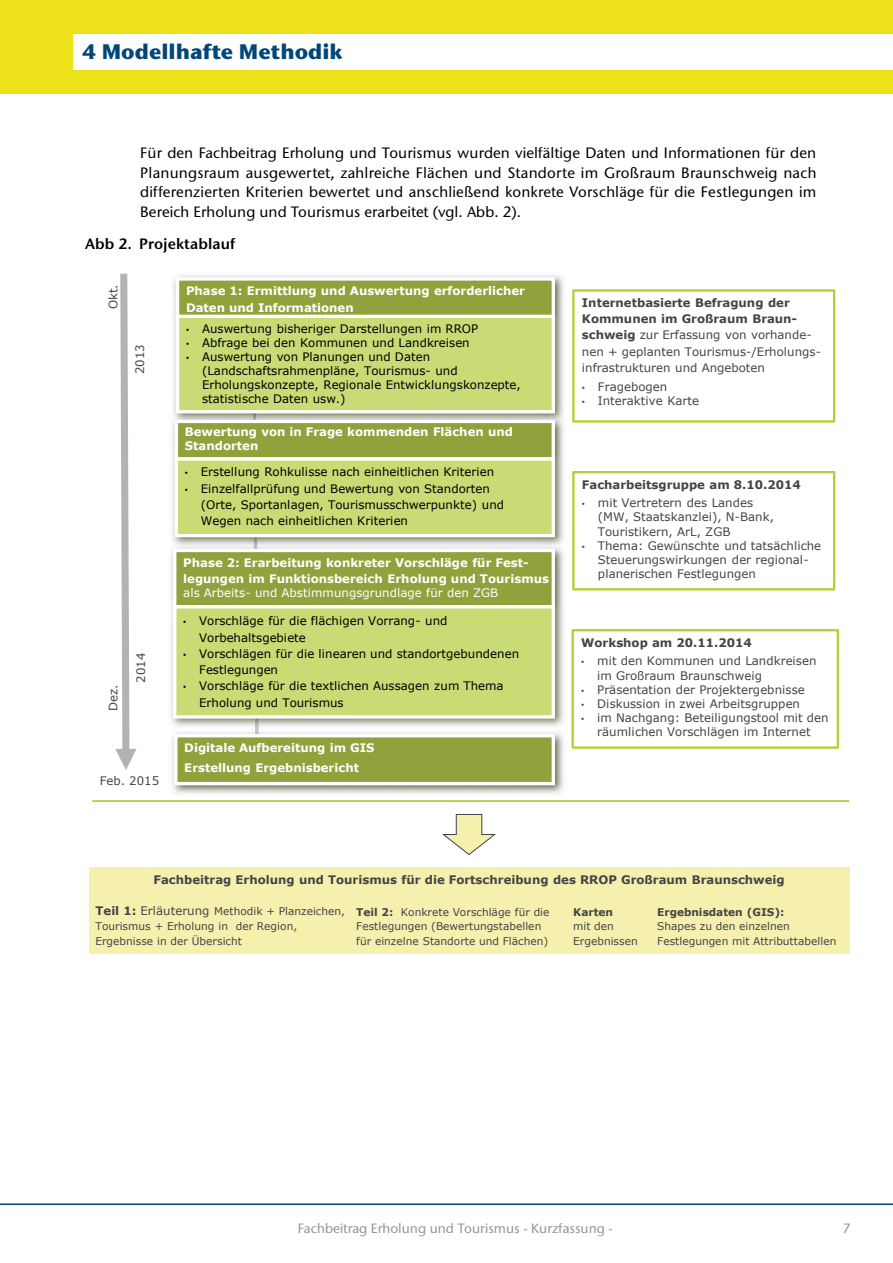
<style>
.page{position:relative;width:893px;height:1263px;background:#fff}
.page>*{position:absolute;margin:0;border:0;box-sizing:border-box;transform-origin:0 0}
.t1{font:700 21px "Stone Sans ITC Std";color:#004678}
.t2{font:500 15px/19.5px "Stone Sans ITC Std";letter-spacing:.005em;color:#000;text-align:justify}
.t3{font:600 15px "Stone Sans ITC Std";letter-spacing:.005em;color:#000}
.t4{font:500 13.5px "Stone Sans ITC Std";color:#939598}
.t5{font:11.7px/16.4px "Verdana";color:#000}
.t6{font:11.7px/14.1px "Verdana";color:#424546}
.t7{font:700 11.7px/16.4px "Verdana";color:#fff}
.t8{font:700 11.7px "Verdana";color:#424546}
.t9{font:11.7px "Verdana";color:#fff}
.t10{font:10.65px/14.7px "Verdana";color:#424546}
.t11{font:700 10.65px "Verdana";color:#424546}
.s1{font-family:"Arial";font-size:8.85px}
.s2{font-family:"Arial";font-size:9px}
.s3{font-weight:700}
.s4{font-weight:700;font-size:11.7px}
.s5{font-size:11.7px}
</style>
<div class="page">
<hr style="left:0;top:1203px;width:893px;height:2px;background:#004678">
<div style="left:0;top:0;width:893px;height:94px;background:#eee21b"></div>
<img style="left:171px;top:274px;width:393px;height:520px">
<img style="left:252px;top:413px;width:7px;height:321px">
<div style="left:178px;top:279px;width:375px;height:47px;background:#91a23d"></div>
<div style="left:176px;top:277px;width:379px;height:51px;border:3px solid #fff"></div>
<div style="left:178px;top:316px;width:375px;height:96px;background:#c9db75"></div>
<div style="left:176px;top:315px;width:379px;height:98px;border:3px solid #fff"></div>
<div style="left:176px;top:421px;width:377px;height:38px;background:#91a23d"></div>
<div style="left:175px;top:420px;width:380px;height:41px;border:3px solid #fff"></div>
<div style="left:176px;top:459px;width:377px;height:77px;background:#c9db75"></div>
<div style="left:175px;top:457px;width:380px;height:80px;border:3px solid #fff"></div>
<div style="left:175px;top:550px;width:378px;height:57px;background:#91a23d"></div>
<div style="left:173px;top:549px;width:382px;height:59px;border:3px solid #fff"></div>
<div style="left:175px;top:607px;width:378px;height:110px;background:#c9db75"></div>
<div style="left:173px;top:605px;width:382px;height:114px;border:3px solid #fff"></div>
<div style="left:176px;top:736px;width:377px;height:48px;background:#91a23d"></div>
<div style="left:174px;top:734px;width:381px;height:51px;border:3px solid #fff"></div>
<div style="left:572px;top:289px;width:263px;height:134px;border:2px solid #b5cf36"></div>
<svg style="left:115px;top:274px;width:22px;height:496px"></svg>
<div style="left:572px;top:471px;width:263px;height:119px;border:2px solid #b5cf36"></div>
<div style="left:571px;top:629px;width:268px;height:120px;border:2px solid #b5cf36"></div>
<div style="left:89px;top:867px;width:760px;height:86px;background:#f6f0ae"></div>
<svg style="left:442px;top:814px;width:54px;height:41px"></svg>
<hr style="left:92px;top:800px;width:757px;height:2px;background:#b5cf36">
<div style="left:73px;top:35px;width:820px;height:35px;background:#fff"></div>
<h1 class="t1" style="left:82px;top:38px;width:262px">4 Modellhafte Methodik</h1>
<p class="t2" style="left:140px;top:143px;width:678px">Für den Fachbeitrag Erholung und Tourismus wurden vielfältige Daten und Informationen für den Planungsraum ausgewertet, zahlreiche Flächen und Standorte im Großraum Braunschweig nach differenzierten Kriterien bewertet und anschließend konkrete Vorschläge für die Festlegungen im Bereich Erholung und Tourismus erarbeitet (vgl. Abb. 2).</p>
<p class="t3" style="left:85px;top:234px;width:152px">Abb 2. Projektablauf</p>
<p class="t7" style="left:186px;top:283px;width:341px">Phase 1: Ermittlung und Auswertung erforderlicher<br>Daten und Informationen</p>
<p class="t5" style="left:186px;top:320px;width:294px"><span class="s1">•</span> Auswertung bisheriger Darstellungen im RROP</p>
<p class="t5" style="left:186px;top:334px;width:285px"><span class="s1">•</span> Abfrage bei den Kommunen und Landkreisen</p>
<p class="t5" style="left:202px;top:350px;width:320px;line-height:14.1px;text-indent:-16px"><span class="s1">•</span> Auswertung von Planungen und Daten (Landschaftsrahmenpläne, Tourismus- und Erholungskonzepte, Regionale Entwicklungskonzepte, statistische Daten usw.)</p>
<p class="t7" style="left:185px;top:425px;width:330px;line-height:14.1px">Bewertung von in Frage kommenden Flächen und<br>Standorten</p>
<p class="t5" style="left:185px;top:464px;width:311px"><span class="s1">•</span> Erstellung Rohkulisse nach einheitlichen Kriterien</p>
<p class="t5" style="left:201px;top:480px;width:305px;text-indent:-16px"><span class="s1">•</span> Einzelfallprüfung und Bewertung von Standorten (Orte, Sportanlagen, Tourismusschwerpunkte) und<br>Wegen nach einheitlichen Kriterien</p>
<p class="t7" style="left:183px;top:554px;width:367px">Phase 2: Erarbeitung konkreter Vorschläge für Fest&shy;legungen im Funktionsbereich Erholung und Tourismus</p>
<p class="t9" style="left:183px;top:585px;width:316px">als Arbeits- und Abstimmungsgrundlage für den ZGB</p>
<p class="t5" style="left:199px;top:613px;width:250px;text-indent:-16px"><span class="s1">•</span> Vorschläge für die flächigen Vorrang- und<br>Vorbehaltsgebiete</p>
<p class="t5" style="left:199px;top:645px;width:322px;text-indent:-16px"><span class="s2">•</span> Vorschlägen für die linearen und standortgebundenen<br>Festlegungen</p>
<p class="t5" style="left:199px;top:678px;width:306px;text-indent:-16px"><span class="s1">•</span> Vorschläge für die textlichen Aussagen zum Thema<br>Erholung und Tourismus</p>
<p class="t6" style="left:106px;top:309px;width:27px;rotate:-90deg">Okt.</p>
<p class="t6" style="left:582px;top:294px;width:241px;line-height:16.4px"><span class="s3">Internetbasierte Befragung der Kommunen im Großraum Braun&shy;schweig</span> zur Erfassung von vorhande&shy;nen + geplanten Tourismus-/Erholungs&shy;infrastrukturen und Angeboten</p>
<p class="t6" style="left:582px;top:379px;width:87px"><span class="s1">•</span> Fragebogen</p>
<p class="t6" style="left:582px;top:393px;width:119px"><span class="s1">•</span> Interaktive Karte</p>
<p class="t6" style="left:133px;top:374px;width:31px;rotate:-90deg">2013</p>
<p class="t8" style="left:582px;top:476px;width:220px">Facharbeitsgruppe am 8.10.2014</p>
<p class="t6" style="left:598px;top:496px;width:178px;text-indent:-16px"><span class="s1">•</span> mit Vertretern des Landes (MW, Staatskanzlei), N-Bank,<br>Touristikern, ArL, ZGB</p>
<p class="t6" style="left:598px;top:538px;width:225px;text-indent:-16px"><span class="s1">•</span> Thema: Gewünschte und tatsächliche<br>Steuerungswirkungen der regional&shy;planerischen Festlegungen</p>
<p class="t8" style="left:581px;top:634px;width:172px">Workshop am 20.11.2014</p>
<p class="t6" style="left:597px;top:654px;width:221px;text-indent:-16px"><span class="s1">•</span> mit den Kommunen und Landkreisen im Großraum Braunschweig</p>
<p class="t6" style="left:581px;top:682px;width:225px"><span class="s1">•</span> Präsentation der Projektergebnisse</p>
<p class="t6" style="left:581px;top:696px;width:220px"><span class="s1">•</span> Diskussion in zwei Arbeitsgruppen</p>
<p class="t6" style="left:581px;top:711px;width:249px;text-align:center"><span class="s1">•</span> im Nachgang: Beteiligungstool mit den räumlichen Vorschlägen im Internet</p>
<p class="t6" style="left:134px;top:683px;width:31px;rotate:-90deg">2014</p>
<p class="t6" style="left:106px;top:711px;width:28px;rotate:-90deg">Dez.</p>
<p class="t6" style="left:100px;top:774px;width:61px">Feb. 2015</p>
<p class="t7" style="left:184px;top:737px;width:192px;line-height:19.8px">Digitale Aufbereitung im GIS<br>Erstellung Ergebnisbericht</p>
<p class="t8" style="left:153px;top:871px;width:633px">Fachbeitrag Erholung und Tourismus für die Fortschreibung des RROP Großraum Braunschweig</p>
<p class="t10" style="left:356px;top:904px;width:195px"><span class="s3">Teil 2:</span> Konkrete Vorschläge für die<br>Festlegungen (Bewertungstabellen für einzelne Standorte und Flächen)</p>
<p class="t11" style="left:657px;top:904px;width:129px">Ergebnisdaten (GIS):</p>
<p class="t10" style="left:95px;top:903px;width:251px"><span class="s4">Teil 1:</span> <span class="s5">Erläuterung</span> Methodik + Planzeichen,<br>Tourismus + Erholung in der Region,<br>Ergebnisse in der Übersicht</p>
<p class="t11" style="left:573px;top:904px;width:41px">Karten</p>
<p class="t10" style="left:657px;top:919px;width:181px">Shapes zu den einzelnen<br>Festlegungen mit Attributtabellen</p>
<p class="t10" style="left:573px;top:919px;width:66px">mit den<br>Ergebnissen</p>
<p class="t4" style="left:298px;top:1220px;width:316px">Fachbeitrag Erholung und Tourismus - Kurzfassung -</p>
<p class="t4" style="left:843px;top:1220px;width:9px">7</p>
</div>
